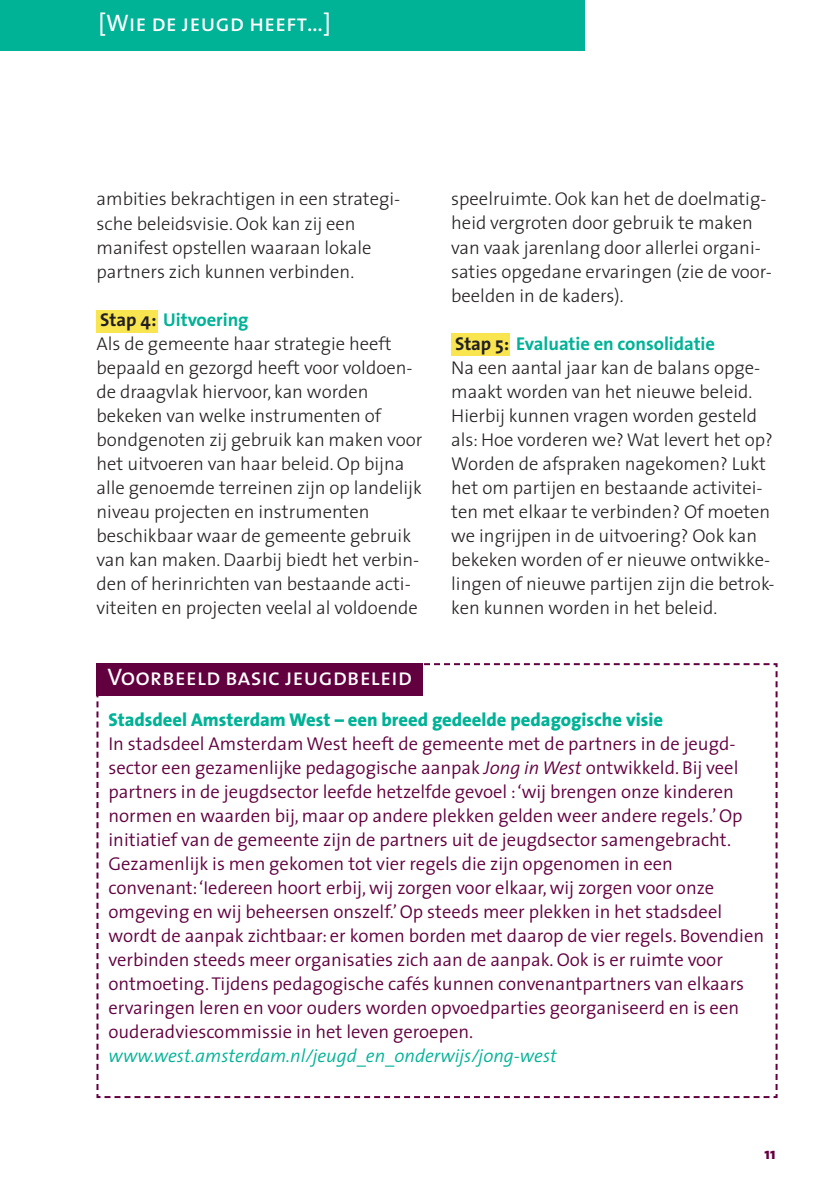
<style>
.page{position:relative;width:840px;height:1191px;background:#fff}
.page>*{position:absolute;margin:0;border:0;box-sizing:border-box;transform-origin:0 0}
.t1{font:24px "The Sans Caps";color:#fff}
.t2{font:300 18.6px/24px "The Sans";color:#231f20}
.t3{font:300 18.6px/24px "The Sans";color:#62003f}
.t4{font:800 18.6px "The Sans";color:#00b296}
.t5{font:italic 300 18.6px "The Sans";color:#00b296}
.t6{font:800 16px "The Sans";color:#62003f}
.s1{font-weight:700}
.s2{font-weight:700;color:#00b296}
.s3{font-style:italic}
</style>
<div class="page">
<div style="left:96px;top:310px;width:62px;height:23px;background:#f8e550"></div>
<div style="left:451px;top:333px;width:58px;height:23px;background:#f8e550"></div>
<div style="left:0;top:0;width:584px;height:50px;background:#00b296"></div>
<svg style="left:96px;top:663px;width:682px;height:436px"></svg>
<div style="left:96px;top:663px;width:326px;height:32px;background:#62003f"></div>
<p class="t1" style="left:98px;top:9px;width:234px">[Wie de jeugd heeft…]</p>
<p class="t2" style="left:96px;top:189px;width:305px">ambities bekrachtigen in een strategi&shy;sche beleidsvisie. Ook kan zij een manifest opstellen waaraan lokale partners zich kunnen verbinden.</p>
<p class="t2" style="left:96px;top:309px;width:327px"><span class="s1">Stap 4:</span> <span class="s2">Uitvoering<br></span>Als de gemeente haar strategie heeft bepaald en gezorgd heeft voor voldoen&shy;de draagvlak hiervoor, kan worden bekeken van welke instrumenten of bondgenoten zij gebruik kan maken voor het uitvoeren van haar beleid. Op bijna alle genoemde terreinen zijn op landelijk niveau projecten en instrumenten beschikbaar waar de gemeente gebruik van kan maken. Daarbij biedt het verbin&shy;den of herinrichten van bestaande acti&shy;viteiten en projecten veelal al voldoende</p>
<p class="t1" style="left:107px;top:662px;width:306px">Voorbeeld basic jeugdbeleid</p>
<p class="t2" style="left:451px;top:189px;width:322px">speelruimte. Ook kan het de doelmatig&shy;heid vergroten door gebruik te maken van vaak jarenlang door allerlei organi&shy;saties opgedane ervaringen (zie de voor&shy;beelden in de kaders).</p>
<p class="t2" style="left:451px;top:333px;width:325px"><span class="s1">Stap 5:</span> <span class="s2">Evaluatie en consolidatie<br></span>Na een aantal jaar kan de balans opge&shy;maakt worden van het nieuwe beleid.<br>Hierbij kunnen vragen worden gesteld als: Hoe vorderen we? Wat levert het op?<br>Worden de afspraken nagekomen? Lukt het om partijen en bestaande activitei&shy;ten met elkaar te verbinden? Of moeten we ingrijpen in de uitvoering? Ook kan bekeken worden of er nieuwe ontwikke&shy;lingen of nieuwe partijen zijn die betrok&shy;ken kunnen worden in het beleid.</p>
<p class="t4" style="left:108px;top:712px;width:555px">Stadsdeel Amsterdam West – een breed gedeelde pedagogische visie</p>
<p class="t3" style="left:108px;top:733px;width:657px">In stadsdeel Amsterdam West heeft de gemeente met de partners in de jeugd - sector een gezamenlijke pedagogische aanpak <span class="s3">Jong in West</span> ontwikkeld. Bij veel partners in de jeugd sector leefde hetzelfde gevoel : ‘wij brengen onze kinderen normen en waarden bij, maar op andere plekken gelden weer andere regels.’ Op initiatief van de gemeente zijn de partners uit de jeugdsector samengebracht.<br>Gezamenlijk is men gekomen tot vier regels die zijn opgenomen in een convenant: ‘Iedereen hoort erbij, wij zorgen voor elkaar, wij zorgen voor onze omgeving en wij beheersen onszelf.’ Op steeds meer plekken in het stadsdeel wordt de aanpak zichtbaar: er komen borden met daarop de vier regels. Bovendien verbinden steeds meer organisaties zich aan de aanpak. Ook is er ruimte voor ontmoeting. Tijdens pedagogische cafés kunnen convenantpartners van elkaars ervaringen leren en voor ouders worden opvoedparties georganiseerd en is een ouderadvies commissie in het leven geroepen.</p>
<p class="t5" style="left:108px;top:1048px;width:449px">www.west.amsterdam.nl/jeugd_en_onderwijs/jong-west</p>
<p class="t6" style="left:764px;top:1147px;width:13px">11</p>
</div>
